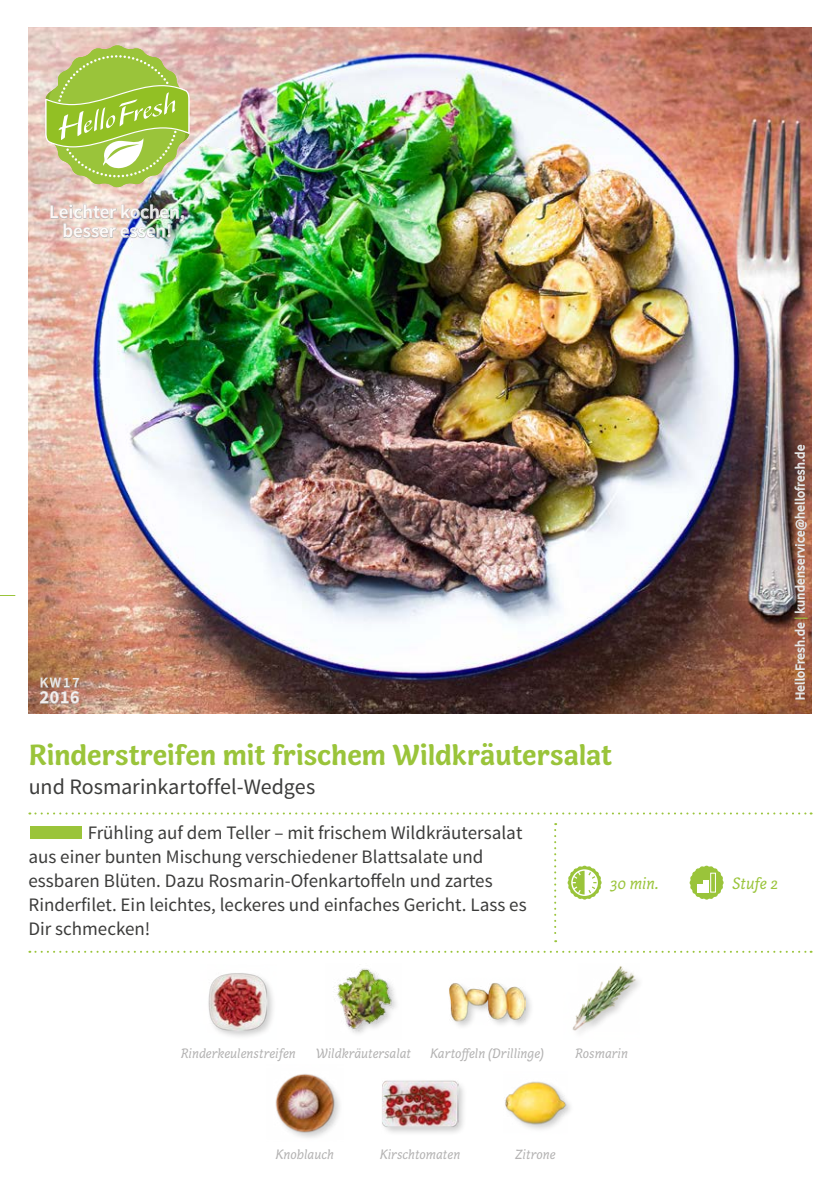
<style>
.page{position:relative;width:840px;height:1191px;background:#fff}
.page>*{position:absolute;margin:0;border:0;box-sizing:border-box;transform-origin:0 0}
.FRONT_Recipe_Title{font:700 30px "Capucine Basic";letter-spacing:-.005em;color:#9ac43a}
.FRONT_Recipe_Subtitl{font:22px "Source Sans Pro";letter-spacing:-.005em;color:#3c3c3b}
.FRONT___BACK_Running{font:19px/24px "Source Sans Pro";color:#3c3c3b}
.t1{font:600 19px/19px "Source Sans Pro";color:#fff;text-align:center}
.t2{font:600 18px "Source Sans Pro";color:#fff}
.FRONT_Icons{font:italic 17px "Capucine Basic";color:#9ac43a}
.FRONT_ingredients{font:italic 14px "Capucine Basic";color:#b3b2b2}
.t3{font:14px "Source Sans Pro";color:#fff}
.t4{font:13px "Source Sans Pro";letter-spacing:.02em;color:#fff}
.s1{font-weight:700;color:#9ac43a}
</style>
<div class="page">
<img style="left:28px;top:27px;width:783px;height:686px">
<svg style="left:554px;top:823px;width:2px;height:119px"></svg>
<svg style="left:29px;top:950px;width:782px;height:2px"></svg>
<img style="left:50px;top:204px;width:135px;height:48px">
<svg style="left:0;top:595px;width:15px;height:1px"></svg>
<svg style="left:45px;top:45px;width:144px;height:143px;background:#b3ca6a"></svg>
<svg style="left:793px;top:622px;width:12px;height:78px"></svg>
<svg style="left:793px;top:444px;width:13px;height:169px;background:#96766b"></svg>
<div style="left:30px;top:826px;width:52px;height:12px;background:#9ac43a"></div>
<svg style="left:29px;top:812px;width:782px;height:2px"></svg>
<img style="left:275px;top:1074px;width:65px;height:64px">
<div style="left:447px;top:980px;width:87px;height:50px;background:#000;opacity:.2"></div>
<img style="left:448px;top:980px;width:77px;height:50px">
<img style="left:333px;top:968px;width:63px;height:66px">
<div style="left:380px;top:1078px;width:87px;height:58px;background:#000;opacity:.2"></div>
<img style="left:381px;top:1078px;width:77px;height:58px">
<svg style="left:567px;top:865px;width:34px;height:34px"></svg>
<svg style="left:689px;top:865px;width:34px;height:34px"></svg>
<div style="left:710px;top:873px;width:5px;height:19px;border:1px solid #fff"></div>
<img style="left:572px;top:966px;width:67px;height:66px">
<div style="left:503px;top:1079px;width:71px;height:54px;background:#000;opacity:.2"></div>
<img style="left:503px;top:1079px;width:64px;height:54px">
<img style="left:208px;top:973px;width:65px;height:64px">
<svg style="left:39px;top:669px;width:41px;height:35px"></svg>
<p class="t1" style="left:50px;top:203px;width:137px">Leichter kochen, besser essen!</p>
<p class="t3" style="left:40px;top:674px;width:41px">KW17</p>
<p class="t2" style="left:40px;top:686px;width:41px">2016</p>
<p class="FRONT_Recipe_Title" style="left:29px;top:731px;width:584px">Rinderstreifen mit frischem Wildkräutersalat</p>
<p class="FRONT_Recipe_Subtitl" style="left:29px;top:772px;width:288px">und Rosmarinkartoffel-Wedges</p>
<p class="FRONT___BACK_Running" style="left:28px;top:820px;width:499px;text-indent:59px">Frühling auf dem Teller – mit frischem Wildkräutersalat aus einer bunten Mischung verschiedener Blattsalate und essbaren Blüten. Dazu Rosmarin-Ofenkartoffeln und zartes Rinderfilet. Ein leichtes, leckeres und einfaches Gericht. Lass es Dir schmecken!</p>
<p class="FRONT_Icons" style="left:609px;top:871px;width:50px">30 min.</p>
<p class="FRONT_Icons" style="left:731px;top:871px;width:47px">Stufe 2</p>
<p class="t4" style="left:791px;top:700px;width:257px;rotate:-90deg">HelloFresh.de <span class="s1">|</span> kundenservice@hellofresh.de</p>
<p class="FRONT_ingredients" style="left:181px;top:1042px;width:117px">Rinderkeulenstreifen</p>
<p class="FRONT_ingredients" style="left:316px;top:1042px;width:97px">Wildkräutersalat</p>
<p class="FRONT_ingredients" style="left:430px;top:1042px;width:116px">Kartoffeln (Drillinge)</p>
<p class="FRONT_ingredients" style="left:575px;top:1042px;width:54px">Rosmarin</p>
<p class="FRONT_ingredients" style="left:275px;top:1143px;width:60px">Knoblauch</p>
<p class="FRONT_ingredients" style="left:379px;top:1143px;width:82px">Kirschtomaten</p>
<p class="FRONT_ingredients" style="left:514px;top:1143px;width:42px">Zitrone</p>
</div>
